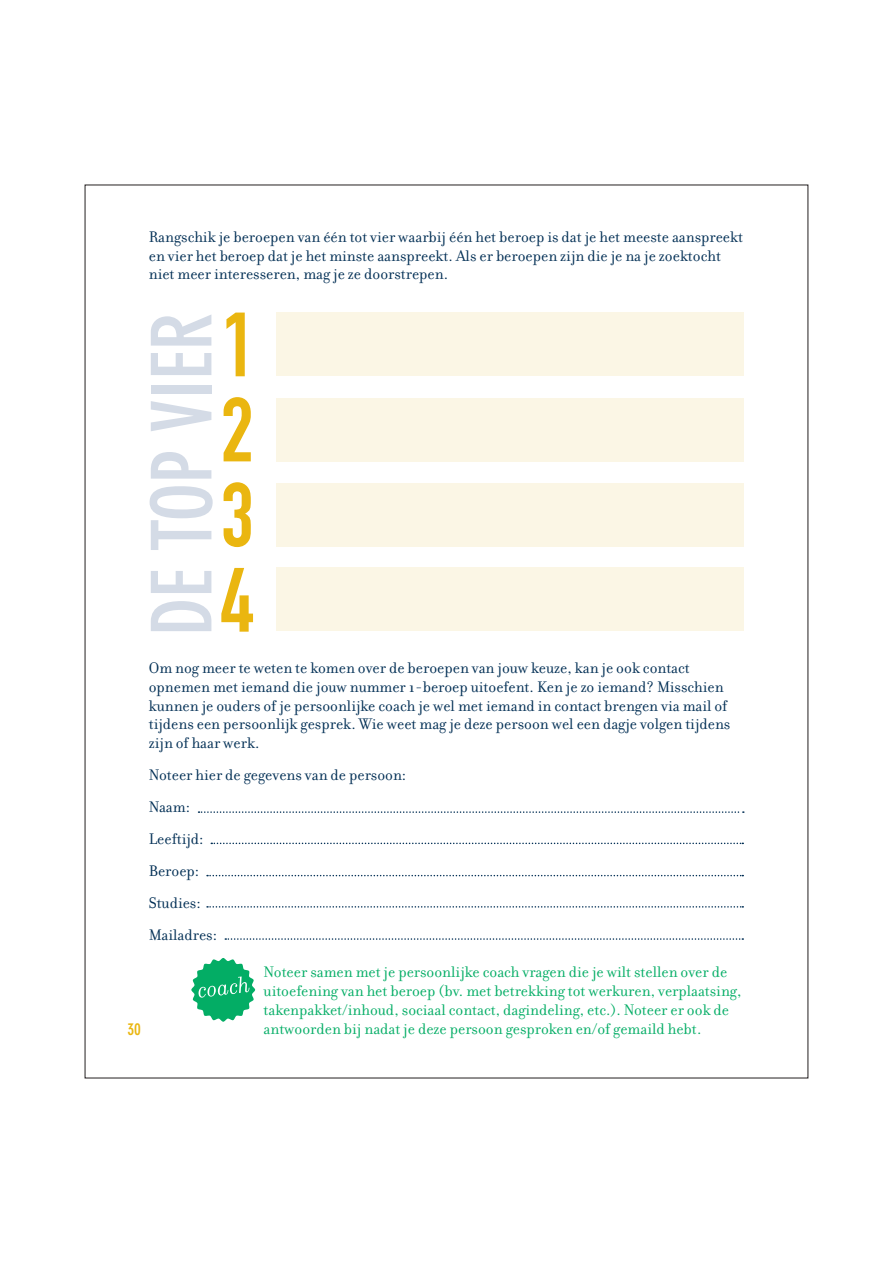
<style>
.page{position:relative;width:893px;height:1263px;background:#fff}
.page>*{position:absolute;margin:0;border:0;box-sizing:border-box;transform-origin:0 0}
.t1{font:89.55px/85.1px "DIN Engschrift Std";color:#eab610;text-align:justify}
.t2{font:700 condensed 82.35px "DIN Neuzeit Grotesk Std";color:#d4dbe6}
.t3{font:16.5px/18.8px "Filosofia OT";color:#002e54}
.t4{font:16.5px/18.8px "Filosofia OT";color:#03ad65}
.t5{font:700 condensed 16.5px "DIN Neuzeit Grotesk Std";color:#eab610}
</style>
<div class="page">
<div style="left:276px;top:313px;width:468px;height:63px;background:#fbf6e5"></div>
<div style="left:276px;top:398px;width:468px;height:63px;background:#fbf6e5"></div>
<div style="left:276px;top:483px;width:468px;height:63px;background:#fbf6e5"></div>
<div style="left:276px;top:567px;width:468px;height:64px;background:#fbf6e5"></div>
<svg style="left:191px;top:958px;width:64px;height:64px"></svg>
<svg style="left:199px;top:811px;width:545px;height:2px"></svg>
<svg style="left:211px;top:843px;width:532px;height:1px"></svg>
<svg style="left:207px;top:875px;width:536px;height:1px"></svg>
<svg style="left:207px;top:906px;width:536px;height:2px"></svg>
<svg style="left:225px;top:938px;width:518px;height:2px"></svg>
<p class="t3" style="left:149px;top:227px;width:596px">Rangschik je beroepen van één tot vier waarbij één het beroep is dat je het meeste aanspreekt en vier het beroep dat je het minste aanspreekt. Als er beroepen zijn die je na je zoektocht niet meer interesseren, mag je ze doorstrepen.</p>
<h2 class="t2" style="left:134px;top:636px;width:325px;rotate:-90deg">DE TOP VIER</h2>
<h1 class="t1" style="left:222px;top:303px;width:35px">1</h1>
<h1 class="t1" style="left:221px;top:388px;width:35px">2<br>3<br>4</h1>
<p class="t5" style="left:128px;top:1020px;width:15px">30</p>
<p class="t3" style="left:149px;top:659px;width:583px">Om nog meer te weten te komen over de beroepen van jouw keuze, kan je ook contact opnemen met iemand die jouw nummer 1-beroep uitoefent. Ken je zo iemand? Misschien kunnen je ouders of je persoonlijke coach je wel met iemand in contact brengen via mail of tijdens een persoonlijk gesprek. Wie weet mag je deze persoon wel een dagje volgen tijdens zijn of haar werk.</p>
<p class="t3" style="left:149px;top:759px;width:259px;line-height:32px">Noteer hier de gegevens van de persoon:<br>Naam:<br>Leeftijd:<br>Beroep:<br>Studies:<br>Mailadres:</p>
<p class="t4" style="left:264px;top:963px;width:479px">Noteer samen met je persoonlijke coach vragen die je wilt stellen over de uitoefening van het beroep (bv. met betrekking tot werkuren, verplaatsing, takenpakket/inhoud, sociaal contact, dagindeling, etc.). Noteer er ook de antwoorden bij nadat je deze persoon gesproken en/of gemaild hebt.</p>
</div>
